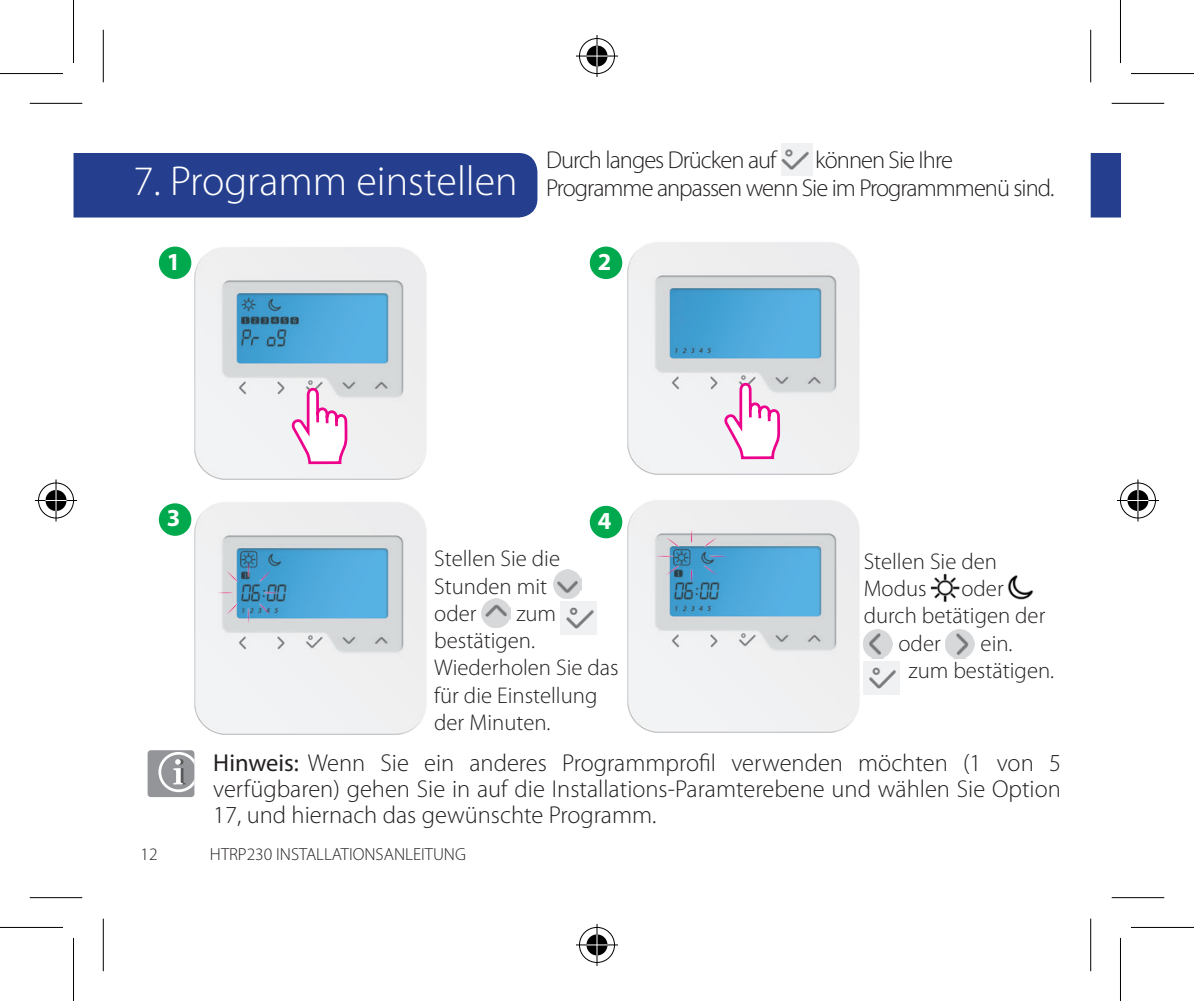
<style>
.page{position:relative;width:1194px;height:1001px;background:#fff}
.page>*{position:absolute;margin:0;border:0;box-sizing:border-box;transform-origin:0 0}
.t1{font:300 42px "Myriad Pro";color:#fff}
.t2{font:300 24.5px/26.2px "Myriad Pro";letter-spacing:-.04em;color:#231f20}
.t3{font:700 24.5px "Myriad Pro";color:#fff}
.t4{font:300 22.75px/27.3px "Myriad Pro";color:#231f20}
.t5{font:300 17.5px "Myriad Pro";color:#231f20}
.s1{font-weight:400}
</style>
<div class="page">
<img style="left:1007px;top:575px;width:27px;height:25px">
<img style="left:930px;top:574px;width:30px;height:28px">
<div style="left:74px;top:153px;width:463px;height:64px;background:#253f8e"></div>
<img style="left:781px;top:143px;width:31px;height:33px">
<img style="left:183px;top:247px;width:244px;height:488px">
<img style="left:218px;top:561px;width:62px;height:62px">
<img style="left:616px;top:500px;width:257px;height:233px">
<div style="left:159px;top:503px;width:32px;height:32px;background:#00a94e;border-radius:50%"></div>
<img style="left:616px;top:242px;width:244px;height:233px">
<div style="left:590px;top:246px;width:32px;height:33px;background:#00a94e;border-radius:50%"></div>
<div style="left:590px;top:505px;width:32px;height:33px;background:#00a94e;border-radius:50%"></div>
<img style="left:655px;top:529px;width:72px;height:53px">
<div style="left:159px;top:246px;width:32px;height:33px;background:#00a94e;border-radius:50%"></div>
<svg style="left:292px;top:388px;width:55px;height:76px"></svg>
<svg style="left:724px;top:383px;width:56px;height:76px"></svg>
<img style="left:561px;top:601px;width:36px;height:33px">
<img style="left:863px;top:661px;width:37px;height:33px">
<img style="left:481px;top:598px;width:29px;height:29px">
<img style="left:553px;top:569px;width:29px;height:29px">
<img style="left:946px;top:629px;width:28px;height:29px">
<img style="left:863px;top:629px;width:29px;height:29px">
<div style="left:148px;top:750px;width:46px;height:46px;background:#939598;border-radius:3px"></div>
<svg style="left:157px;top:750px;width:37px;height:43px"></svg>
<div style="left:1090px;top:153px;width:30px;height:64px;background:#253f8e"></div>
<svg style="left:30px;top:102px;width:52px;height:1px"></svg>
<svg style="left:1111px;top:102px;width:53px;height:1px"></svg>
<svg style="left:30px;top:898px;width:52px;height:1px"></svg>
<svg style="left:1111px;top:898px;width:53px;height:1px"></svg>
<svg style="left:102px;top:30px;width:1px;height:52px"></svg>
<svg style="left:102px;top:918px;width:1px;height:52px"></svg>
<svg style="left:1091px;top:30px;width:1px;height:52px"></svg>
<svg style="left:1091px;top:918px;width:1px;height:52px"></svg>
<hr style="left:30px;top:103px;width:52px;height:1px;background:#000">
<hr style="left:1111px;top:103px;width:53px;height:1px;background:#000">
<hr style="left:30px;top:896px;width:52px;height:2px;background:#000">
<hr style="left:1111px;top:896px;width:53px;height:2px;background:#000">
<hr style="left:103px;top:30px;width:1px;height:52px;background:#000">
<hr style="left:103px;top:918px;width:1px;height:52px;background:#000">
<hr style="left:1090px;top:30px;width:1px;height:52px;background:#000">
<hr style="left:1090px;top:918px;width:1px;height:52px;background:#000">
<div style="left:0;top:71px;width:63px;height:5px;background:#f8f8f8"></div>
<div style="left:1131px;top:71px;width:63px;height:5px;background:#f8f8f8"></div>
<svg style="left:0;top:927px;width:63px;height:1px"></svg>
<svg style="left:1131px;top:927px;width:63px;height:1px"></svg>
<hr style="left:0;top:73px;width:63px;height:1px;background:#000">
<hr style="left:1131px;top:73px;width:63px;height:1px;background:#000">
<hr style="left:0;top:926px;width:63px;height:1px;background:#000">
<hr style="left:1131px;top:926px;width:63px;height:1px;background:#000">
<hr style="left:73px;top:0;width:1px;height:63px;background:#000">
<hr style="left:73px;top:937px;width:1px;height:63px;background:#000">
<hr style="left:1120px;top:0;width:1px;height:63px;background:#000">
<hr style="left:1120px;top:937px;width:1px;height:63px;background:#000">
<div style="left:577px;top:36px;width:40px;height:40px;border:4px solid #fff;border-radius:50%"></div>
<hr style="left:576px;top:54px;width:42px;height:4px;background:#fff">
<svg style="left:595px;top:35px;width:4px;height:42px"></svg>
<div style="left:584px;top:43px;width:26px;height:26px;border:4px solid #fff;border-radius:50%"></div>
<div style="left:579px;top:38px;width:36px;height:36px;border:1px solid #000;border-radius:50%"></div>
<hr style="left:576px;top:55px;width:42px;height:2px;background:#000">
<hr style="left:596px;top:35px;width:1px;height:42px;background:#000">
<div style="left:586px;top:46px;width:21px;height:21px;background:#000;border-radius:50%"></div>
<hr style="left:586px;top:55px;width:21px;height:2px;background:#fff">
<svg style="left:596px;top:46px;width:1px;height:21px"></svg>
<div style="left:577px;top:925px;width:40px;height:39px;border:4px solid #fff;border-radius:50%"></div>
<svg style="left:576px;top:942px;width:42px;height:4px"></svg>
<svg style="left:595px;top:924px;width:4px;height:41px"></svg>
<div style="left:584px;top:932px;width:26px;height:25px;border:4px solid #fff;border-radius:50%"></div>
<div style="left:579px;top:926px;width:36px;height:36px;border:1px solid #000;border-radius:50%"></div>
<hr style="left:576px;top:944px;width:42px;height:1px;background:#000">
<hr style="left:596px;top:923px;width:1px;height:42px;background:#000">
<svg style="left:586px;top:934px;width:21px;height:21px"></svg>
<div style="left:36px;top:480px;width:40px;height:40px;border:4px solid #fff;border-radius:50%"></div>
<hr style="left:35px;top:498px;width:42px;height:4px;background:#fff">
<hr style="left:54px;top:479px;width:4px;height:42px;background:#fff">
<div style="left:43px;top:487px;width:26px;height:26px;border:4px solid #fff;border-radius:50%"></div>
<div style="left:38px;top:482px;width:36px;height:36px;border:1px solid #000;border-radius:50%"></div>
<hr style="left:35px;top:500px;width:42px;height:1px;background:#000">
<hr style="left:55px;top:479px;width:2px;height:42px;background:#000">
<div style="left:46px;top:490px;width:21px;height:21px;background:#000;border-radius:50%"></div>
<svg style="left:46px;top:500px;width:21px;height:1px"></svg>
<hr style="left:55px;top:490px;width:2px;height:21px;background:#fff">
<div style="left:1118px;top:480px;width:39px;height:40px;border:4px solid #fff;border-radius:50%"></div>
<hr style="left:1117px;top:498px;width:42px;height:4px;background:#fff">
<svg style="left:1135px;top:479px;width:5px;height:42px"></svg>
<div style="left:1125px;top:487px;width:25px;height:26px;border:4px solid #fff;border-radius:50%"></div>
<div style="left:1120px;top:482px;width:36px;height:36px;border:1px solid #000;border-radius:50%"></div>
<hr style="left:1117px;top:500px;width:42px;height:1px;background:#000">
<hr style="left:1137px;top:479px;width:1px;height:42px;background:#000">
<svg style="left:1127px;top:490px;width:21px;height:21px"></svg>
<h1 class="t1" style="left:133px;top:157px;width:386px">7. Programm einstellen</h1>
<p class="t3" style="left:167px;top:245px;width:15px">1</p>
<p class="t2" style="left:546px;top:147px;width:232px">Durch langes Drücken auf</p>
<p class="t2" style="left:546px;top:146px;width:510px;line-height:28px;text-indent:269px">können Sie Ihre<br>Programme anpassen wenn Sie im Programmmenü sind.</p>
<p class="t3" style="left:598px;top:245px;width:15px">2</p>
<p class="t3" style="left:167px;top:502px;width:15px">3</p>
<p class="t3" style="left:598px;top:504px;width:15px">4</p>
<p class="t4" style="left:434px;top:545px;width:127px">Stellen Sie die<br>Stunden mit oder</p>
<p class="t4" style="left:434px;top:600px;width:186px;text-indent:82px">zum bestätigen.<br>Wiederholen Sie das für die Einstellung der Minuten.</p>
<p class="t4" style="left:863px;top:547px;width:135px">Stellen Sie den<br>Modus</p>
<p class="t4" style="left:961px;top:575px;width:44px">oder</p>
<p class="t4" style="left:863px;top:602px;width:183px">durch betätigen der</p>
<p class="t4" style="left:898px;top:629px;width:44px">oder</p>
<p class="t4" style="left:908px;top:629px;width:147px;text-indent:72px">ein. zum bestätigen.</p>
<p class="t2" style="left:213px;top:749px;width:849px;text-align:justify"><span class="s1">Hinweis:</span> Wenn Sie ein anderes Programmprofil verwenden möchten (1 von 5 verfügbaren) gehen Sie in auf die Installations-Paramterebene und wählen Sie Option 17, und hiernach das gewünschte Programm.</p>
<p class="t5" style="left:140px;top:844px;width:19px">12</p>
<p class="t5" style="left:210px;top:844px;width:258px">HTRP230 INSTALLATIONSANLEITUNG</p>
</div>
